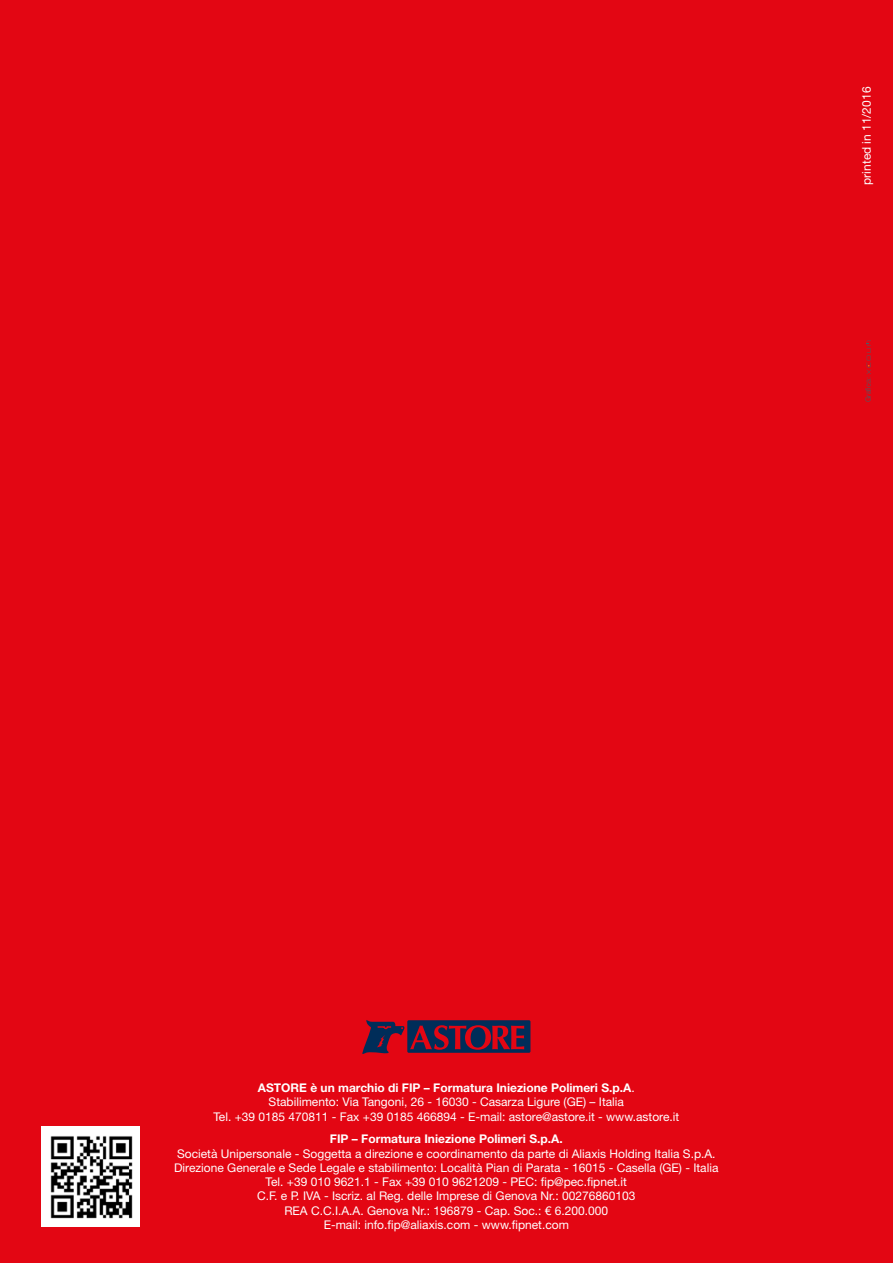
<style>
.page{position:relative;width:893px;height:1263px;background:#e30613}
.page>*{position:absolute;margin:0;border:0;box-sizing:border-box;transform-origin:0 0}
.t1{font:12px/14.2px "Helvetica Neue LT Std";color:#fff;text-align:center}
.t2{font:700 12px "Helvetica Neue LT Std";color:#fff}
.t3{font:300 7.5px "Helvetica Neue LT Std";color:#4b5c67}
.s1{font-weight:700}
</style>
<div class="page">
<svg style="left:867px;top:341px;width:4px;height:33px"></svg>
<div style="left:407px;top:1020px;width:123px;height:33px;background:#002d59"></div>
<svg style="left:362px;top:1020px;width:162px;height:34px"></svg>
<img style="left:42px;top:1127px;width:98px;height:100px">
<p class="t1" style="left:859px;top:185px;width:99px;rotate:-90deg">printed in 11/2016</p>
<p class="t3" style="left:864px;top:402px;width:27px;rotate:-90deg">Grafica:</p>
<p class="t1" style="left:213px;top:1081px;width:467px"><span class="s1">ASTORE è un marchio di FIP – Formatura Iniezione Polimeri S.p.A</span>.<br>Stabilimento: Via Tangoni, 26 - 16030 - Casarza Ligure (GE) – Italia<br>Tel. +39 0185 470811 - Fax +39 0185 466894 - E-mail: astore@astore.it - www.astore.it</p>
<p class="t2" style="left:330px;top:1132px;width:234px">FIP – Formatura Iniezione Polimeri S.p.A.</p>
<p class="t1" style="left:174px;top:1146px;width:546px">Società Unipersonale - Soggetta a direzione e coordinamento da parte di Aliaxis Holding Italia S.p.A.<br>Direzione Generale e Sede Legale e stabilimento: Località Pian di Parata - 16015 - Casella (GE) - Italia Tel. +39 010 9621.1 - Fax +39 010 9621209 - PEC: fip@pec.fipnet.it<br>C.F. e P. IVA - Iscriz. al Reg. delle Imprese di Genova Nr.: 00276860103<br>REA C.C.I.A.A. Genova Nr.: 196879 - Cap. Soc.: € 6.200.000<br>E-mail: info.fip@aliaxis.com - www.fipnet.com</p>
</div>
